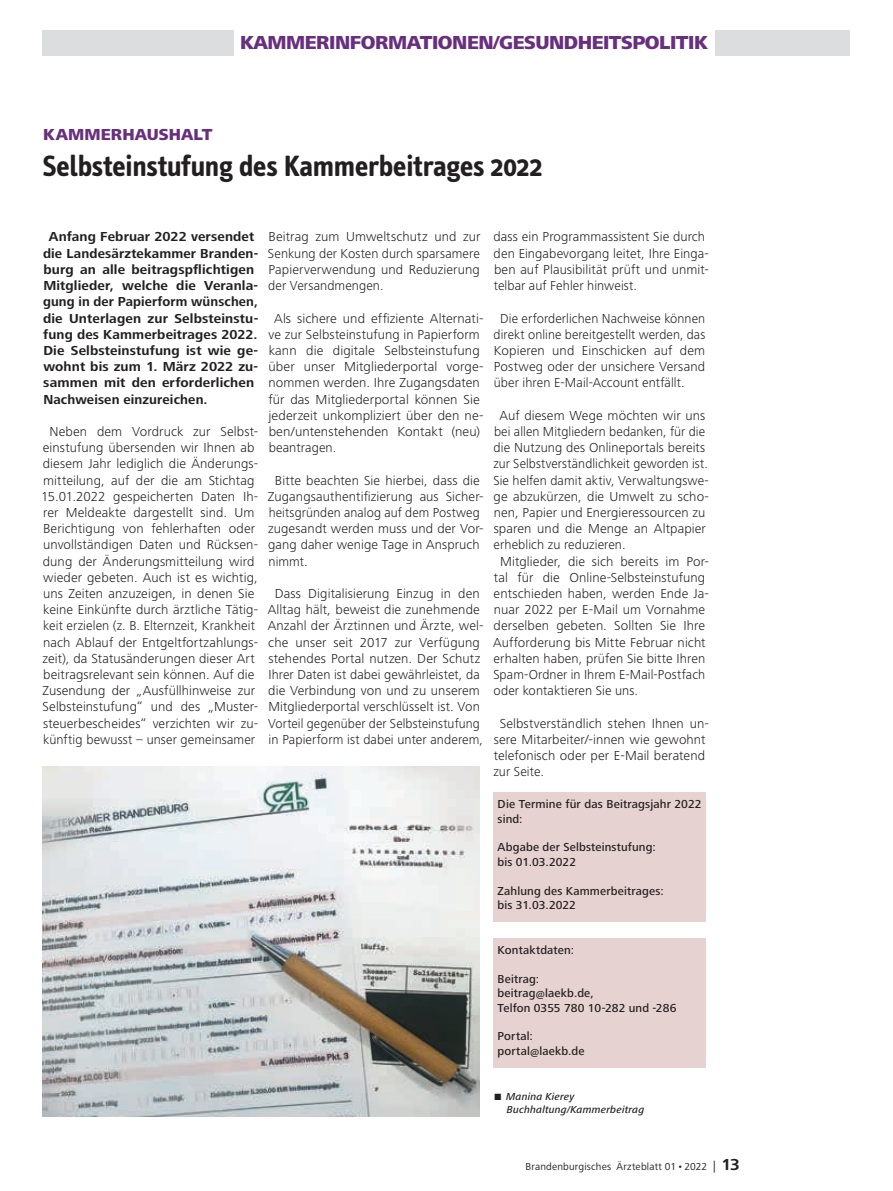
<style>
.page{position:relative;width:893px;height:1191px;background:#fff}
.page>*{position:absolute;margin:0;border:0;box-sizing:border-box;transform-origin:0 0}
.t1{font:700 30px "Info Text";letter-spacing:-.01em;color:#231f20}
.t2{font:800 19.5px "Frutiger Next LT";letter-spacing:-.025em;color:#692f7f}
.t3{font:800 16.5px "Frutiger Next LT";letter-spacing:.005em;color:#692f7f}
.t4{font:300 13.5px/16.2px "Frutiger Next LT";letter-spacing:.005em;color:#231f20}
.t5{font:700 13.5px/16.2px "Frutiger Next LT";letter-spacing:.01em;color:#231f20}
.t6{font:300 13.5px/16.2px "Frutiger Next LT";letter-spacing:.005em;color:#231f20;scale:1.04 1}
.t7{font:500 12px/14.4px "Frutiger Next LT";letter-spacing:.01em;color:#231f20}
.t8{font:italic 500 10.5px/12.6px "Frutiger Next LT";letter-spacing:.02em;color:#231f20}
.t9{font:10.5px "Frutiger Next LT";letter-spacing:.015em;color:#231f20}
.s1{font-size:12px}
.s2{font-weight:700;font-size:16.5px}
</style>
<div class="page">
<div style="left:43px;top:30px;width:807px;height:25px;background:#dcdddf"></div>
<div style="left:234px;top:29px;width:480px;height:27px;background:#fff"></div>
<div style="left:493px;top:792px;width:213px;height:130px;background:#e5d2d1"></div>
<div style="left:493px;top:938px;width:213px;height:130px;background:#e5d2d1"></div>
<img style="left:43px;top:766px;width:436px;height:350px">
<h2 class="t2" style="left:240px;top:32px;width:469px">KAMMERINFORMATIONEN/GESUNDHEITSPOLITIK</h2>
<p class="t3" style="left:43px;top:126px;width:171px">KAMMERHAUSHALT</p>
<h1 class="t1" style="left:43px;top:149px;width:501px">Selbsteinstufung des Kammerbeitrages 2022</h1>
<p class="t5" style="left:43px;top:229px;width:217px;text-indent:6px">Anfang Februar 2022 versendet die Landesärztekammer Branden&shy;burg an alle beitragspflichtigen<br>Mitglieder, welche die Veranla&shy;gung in der Papierform wünschen, die Unterlagen zur Selbsteinstu&shy;fung des Kammerbeitrages 2022.<br>Die Selbsteinstufung ist wie ge&shy;wohnt bis zum 1. März 2022 zu&shy;sammen mit den erforderlichen<br>Nachweisen einzureichen.</p>
<p class="t4" style="left:41px;top:423px;width:218px;text-indent:8px">Neben dem Vordruck zur Selbst&shy;einstufung übersenden wir Ihnen ab diesem Jahr lediglich die Änderungs&shy;mitteilung, auf der die am Stichtag 15.01.2022 gespeicherten Daten Ih&shy;rer Meldeakte dargestellt sind. Um Berichtigung von fehlerhaften oder unvollständigen Daten und Rücksen&shy;dung der Änderungsmitteilung wird wieder gebeten. Auch ist es wichtig, uns Zeiten anzuzeigen, in denen Sie keine Einkünfte durch ärztliche Tätig&shy;keit erzielen (z. B. Elternzeit, Krankheit nach Ablauf der Entgeltfortzahlungs&shy;zeit), da Statusänderungen dieser Art beitragsrelevant sein können. Auf die Zusendung der „Ausfüllhinweise zur Selbsteinstufung“ und des „Muster&shy;steuerbescheides“ verzichten wir zu&shy;künftig bewusst – unser gemeinsamer</p>
<p class="t4" style="left:268px;top:229px;width:214px;text-align:justify">Beitrag zum Umweltschutz und zur Senkung der Kosten durch sparsamere Papierverwendung und Reduzierung der Versandmengen.</p>
<p class="t6" style="left:268px;top:310px;width:208px;text-indent:6px">Als sichere und effiziente Alternati&shy;ve zur Selbsteinstufung in Papierform kann die digitale Selbsteinstufung über unser Mitgliederportal vorge&shy;nommen werden. Ihre Zugangsdaten für das Mitgliederportal können Sie jederzeit unkompliziert über den ne&shy;ben/untenstehenden Kontakt (neu) beantragen.</p>
<p class="t4" style="left:268px;top:472px;width:217px;text-indent:7px">Bitte beachten Sie hierbei, dass die<br>Zugangsauthentifizierung aus Sicher&shy;heitsgründen analog auf dem Postweg zugesandt werden muss und der Vor&shy;gang daher wenige Tage in Anspruch nimmt.</p>
<p class="t4" style="left:268px;top:585px;width:217px;text-align:center">Dass Digitalisierung Einzug in den Alltag hält, beweist die zunehmende Anzahl der Ärztinnen und Ärzte, wel&shy;che unser seit 2017 zur Verfügung stehendes Portal nutzen. Der Schutz Ihrer Daten ist dabei gewährleistet, da die Verbindung von und zu unserem Mitgliederportal verschlüsselt ist. Von Vorteil gegenüber der Selbsteinstufung in Papierform ist dabei unter anderem,</p>
<p class="t4" style="left:494px;top:229px;width:217px">dass ein Programmassistent Sie durch den Eingabevorgang leitet, Ihre Einga&shy;ben auf Plausibilität prüft und unmit&shy;telbar auf Fehler hinweist.</p>
<p class="t4" style="left:494px;top:310px;width:213px;text-align:justify;text-indent:7px">Die erforderlichen Nachweise können direkt online bereitgestellt werden, das Kopieren und Einschicken auf dem Postweg oder der unsichere Versand über ihren E-Mail-Account entfällt.</p>
<p class="t4" style="left:499px;top:407px;width:207px">Auf diesem Wege möchten wir uns</p>
<p class="t4" style="left:494px;top:423px;width:213px">bei allen Mitgliedern bedanken, für die</p>
<p class="t4" style="left:494px;top:439px;width:213px">die Nutzung des Onlineportals bereits</p>
<p class="t4" style="left:493px;top:456px;width:216px">zur Selbstverständlichkeit geworden ist.</p>
<p class="t4" style="left:493px;top:472px;width:217px">Sie helfen damit aktiv, Verwaltungswe-</p>
<p class="t4" style="left:494px;top:488px;width:217px">ge abzukürzen, die Umwelt zu scho-</p>
<p class="t4" style="left:494px;top:504px;width:213px">nen, Papier und Energieressourcen zu</p>
<p class="t4" style="left:494px;top:520px;width:214px">sparen und die Menge an Altpapier</p>
<p class="t4" style="left:494px;top:537px;width:133px">erheblich zu reduzieren.</p>
<p class="t4" style="left:500px;top:553px;width:210px">Mitglieder, die sich bereits im Por-</p>
<p class="t4" style="left:494px;top:569px;width:213px">tal für die Online-Selbsteinstufung</p>
<p class="t4" style="left:494px;top:585px;width:217px">entschieden haben, werden Ende Ja-</p>
<p class="t4" style="left:494px;top:601px;width:213px">nuar 2022 per E-Mail um Vornahme</p>
<p class="t4" style="left:494px;top:618px;width:213px">derselben gebeten. Sollten Sie Ihre</p>
<p class="t4" style="left:493px;top:634px;width:214px">Aufforderung bis Mitte Februar nicht</p>
<p class="t4" style="left:494px;top:650px;width:213px">erhalten haben, prüfen Sie bitte Ihren</p>
<p class="t4" style="left:493px;top:666px;width:213px">Spam-Ordner in Ihrem E-Mail-Postfach</p>
<p class="t4" style="left:494px;top:682px;width:146px">oder kontaktieren Sie uns.</p>
<p class="t4" style="left:493px;top:715px;width:217px;text-indent:6px">Selbstverständlich stehen Ihnen un&shy;sere Mitarbeiter/-innen wie gewohnt telefonisch oder per E-Mail beratend zur Seite.</p>
<p class="t7" style="left:498px;top:797px;width:206px">Die Termine für das Beitragsjahr 2022 sind:</p>
<p class="t7" style="left:498px;top:840px;width:160px">Abgabe der Selbsteinstufung: bis 01.03.2022</p>
<p class="t7" style="left:498px;top:883px;width:168px">Zahlung des Kammerbeitrages: bis 31.03.2022</p>
<p class="t7" style="left:498px;top:942px;width:78px">Kontaktdaten:</p>
<p class="t7" style="left:498px;top:971px;width:180px">Beitrag:<br>beitrag@laekb.de,<br>Telfon 0355 780 10-282 und -286</p>
<p class="t7" style="left:498px;top:1029px;width:89px">Portal: portal@laekb.de</p>
<p class="t8" style="left:507px;top:1090px;width:139px;text-indent:-12px">■ Manina Kierey<br>Buchhaltung/Kammerbeitrag</p>
<p class="t9" style="left:525px;top:1160px;width:216px">Brandenburgisches Ärzteblatt 01•2022 <span class="s1">|</span> <span class="s2">13</span></p>
</div>
